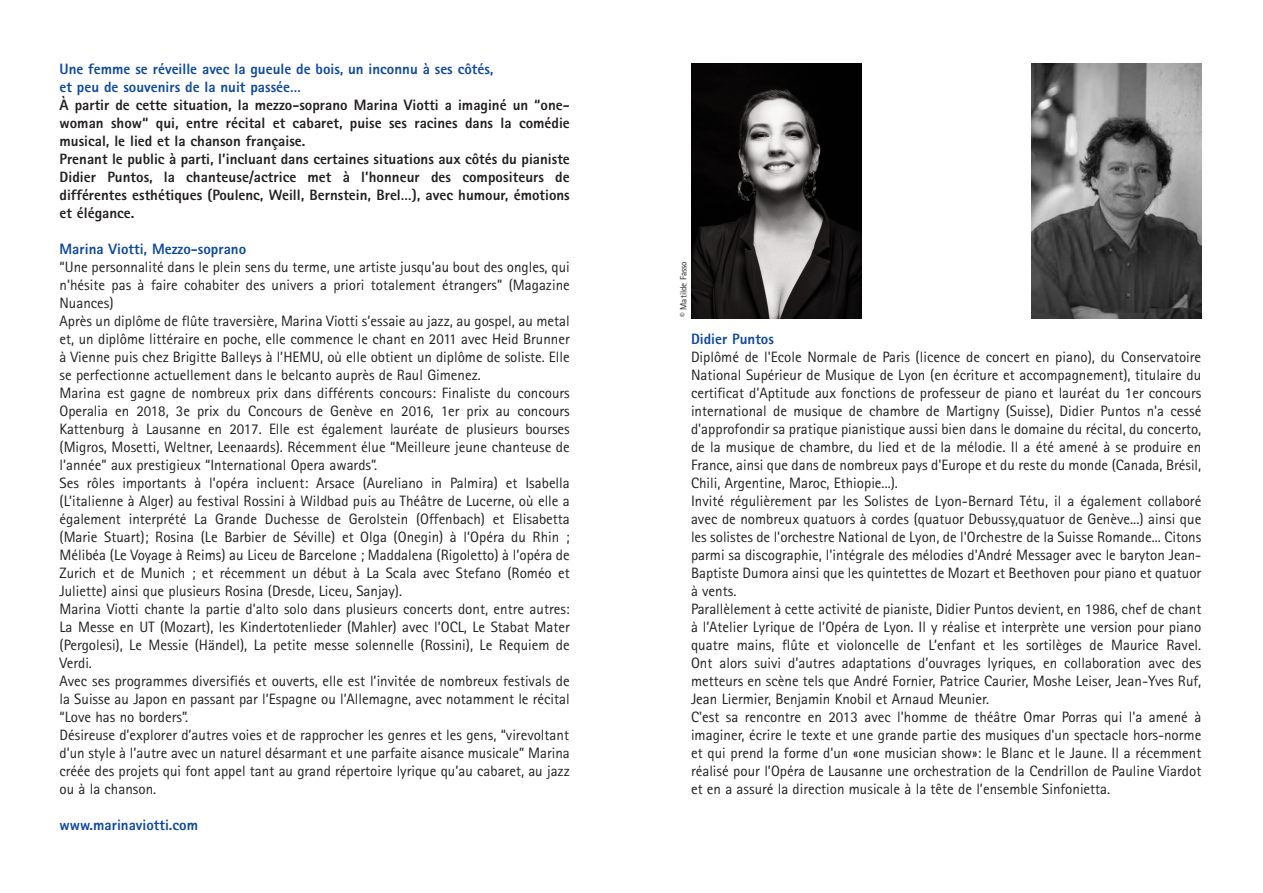
<style>
.page{position:relative;width:1263px;height:893px;background:#fff}
.page>*{position:absolute;margin:0;border:0;box-sizing:border-box;transform-origin:0 0}
.t1{font:15px/18px "Rotis Sans Serif";color:#231f20}
.t2{font:800 15px/18px "Rotis Sans Serif";color:#231f20}
.t3{font:800 15px/18px "Rotis Sans Serif";color:#0f499d}
.t4{font:9px "Rotis Sans Serif";color:#231f20}
</style>
<div class="page">
<img style="left:1031px;top:64px;width:170px;height:255px">
<img style="left:691px;top:64px;width:170px;height:255px">
<p class="t3" style="left:60px;top:62px;width:435px">Une femme se réveille avec la gueule de bois, un inconnu à ses côtés, et peu de souvenirs de la nuit passée…</p>
<p class="t2" style="left:60px;top:98px;width:512px">À partir de cette situation, la mezzo-soprano Marina Viotti a imaginé un “one&shy;woman show“ qui, entre récital et cabaret, puise ses racines dans la comédie musical, le lied et la chanson française.<br>Prenant le public à parti, l’incluant dans certaines situations aux côtés du pianiste Didier Puntos, la chanteuse/actrice met à l’honneur des compositeurs de différentes esthétiques (Poulenc, Weill, Bernstein, Brel…), avec humour, émotions et élégance.</p>
<p class="t3" style="left:60px;top:242px;width:188px">Marina Viotti, Mezzo-soprano</p>
<p class="t1" style="left:60px;top:260px;width:512px">“Une personnalité dans le plein sens du terme, une artiste jusqu’au bout des ongles, qui n’hésite pas à faire cohabiter des univers a priori totalement étrangers” (Magazine Nuances)<br>Après un diplôme de flûte traversière, Marina Viotti s’essaie au jazz, au gospel, au metal et, un diplôme littéraire en poche, elle commence le chant en 2011 avec Heid Brunner à Vienne puis chez Brigitte Balleys à l’HEMU, où elle obtient un diplôme de soliste. Elle se perfectionne actuellement dans le belcanto auprès de Raul Gimenez.<br>Marina est gagne de nombreux prix dans différents concours: Finaliste du concours Operalia en 2018, 3e prix du Concours de Genève en 2016, 1er prix au concours Kattenburg à Lausanne en 2017. Elle est également lauréate de plusieurs bourses (Migros, Mosetti, Weltner, Leenaards). Récemment élue “Meilleure jeune chanteuse de l’année” aux prestigieux “International Opera awards”.<br>Ses rôles importants à l’opéra incluent: Arsace (Aureliano in Palmira) et Isabella (L’italienne à Alger) au festival Rossini à Wildbad puis au Théâtre de Lucerne, où elle a également interprété La Grande Duchesse de Gerolstein (Offenbach) et Elisabetta (Marie Stuart); Rosina (Le Barbier de Séville) et Olga (Onegin) à l’Opéra du Rhin ; Mélibéa (Le Voyage à Reims) au Liceu de Barcelone ; Maddalena (Rigoletto) à l’opéra de Zurich et de Munich ; et récemment un début à La Scala avec Stefano (Roméo et Juliette) ainsi que plusieurs Rosina (Dresde, Liceu, Sanjay).<br>Marina Viotti chante la partie d’alto solo dans plusieurs concerts dont, entre autres:<br>La Messe en UT (Mozart), les Kindertotenlieder (Mahler) avec l’OCL, Le Stabat Mater (Pergolesi), Le Messie (Händel), La petite messe solennelle (Rossini), Le Requiem de Verdi.<br>Avec ses programmes diversifiés et ouverts, elle est l’invitée de nombreux festivals de la Suisse au Japon en passant par l’Espagne ou l’Allemagne, avec notamment le récital “Love has no borders”.<br>Désireuse d’explorer d’autres voies et de rapprocher les genres et les gens, “virevoltant d’un style à l’autre avec un naturel désarmant et une parfaite aisance musicale” Marina créée des projets qui font appel tant au grand répertoire lyrique qu’au cabaret, au jazz ou à la chanson.</p>
<p class="t3" style="left:60px;top:818px;width:140px">www.marinaviotti.com</p>
<p class="t4" style="left:680px;top:317px;width:57px;rotate:-90deg">© Matilde Fasso</p>
<p class="t3" style="left:691px;top:332px;width:84px">Didier Puntos</p>
<p class="t1" style="left:691px;top:350px;width:512px">Diplômé de l'Ecole Normale de Paris (licence de concert en piano), du Conservatoire National Supérieur de Musique de Lyon (en écriture et accompagnement), titulaire du certificat d'Aptitude aux fonctions de professeur de piano et lauréat du 1er concours international de musique de chambre de Martigny (Suisse), Didier Puntos n'a cessé d'approfondir sa pratique pianistique aussi bien dans le domaine du récital, du concerto, de la musique de chambre, du lied et de la mélodie. Il a été amené à se produire en France, ainsi que dans de nombreux pays d'Europe et du reste du monde (Canada, Brésil, Chili, Argentine, Maroc, Ethiopie...).<br>Invité régulièrement par les Solistes de Lyon-Bernard Tétu, il a également collaboré avec de nombreux quatuors à cordes (quatuor Debussy,quatuor de Genève...) ainsi que les solistes de l'orchestre National de Lyon, de l'Orchestre de la Suisse Romande... Citons parmi sa discographie, l'intégrale des mélodies d'André Messager avec le baryton Jean-Baptiste Dumora ainsi que les quintettes de Mozart et Beethoven pour piano et quatuor à vents.<br>Parallèlement à cette activité de pianiste, Didier Puntos devient, en 1986, chef de chant à l’Atelier Lyrique de l’Opéra de Lyon. Il y réalise et interprète une version pour piano quatre mains, flûte et violoncelle de L’enfant et les sortilèges de Maurice Ravel.<br>Ont alors suivi d’autres adaptations d’ouvrages lyriques, en collaboration avec des metteurs en scène tels que André Fornier, Patrice Caurier, Moshe Leiser, Jean-Yves Ruf, Jean Liermier, Benjamin Knobil et Arnaud Meunier.<br>C'est sa rencontre en 2013 avec l'homme de théâtre Omar Porras qui l'a amené à imaginer, écrire le texte et une grande partie des musiques d'un spectacle hors-norme et qui prend la forme d'un «one musician show»: le Blanc et le Jaune. Il a récemment réalisé pour l’Opéra de Lausanne une orchestration de la Cendrillon de Pauline Viardot et en a assuré la direction musicale à la tête de l’ensemble Sinfonietta.</p>
</div>
